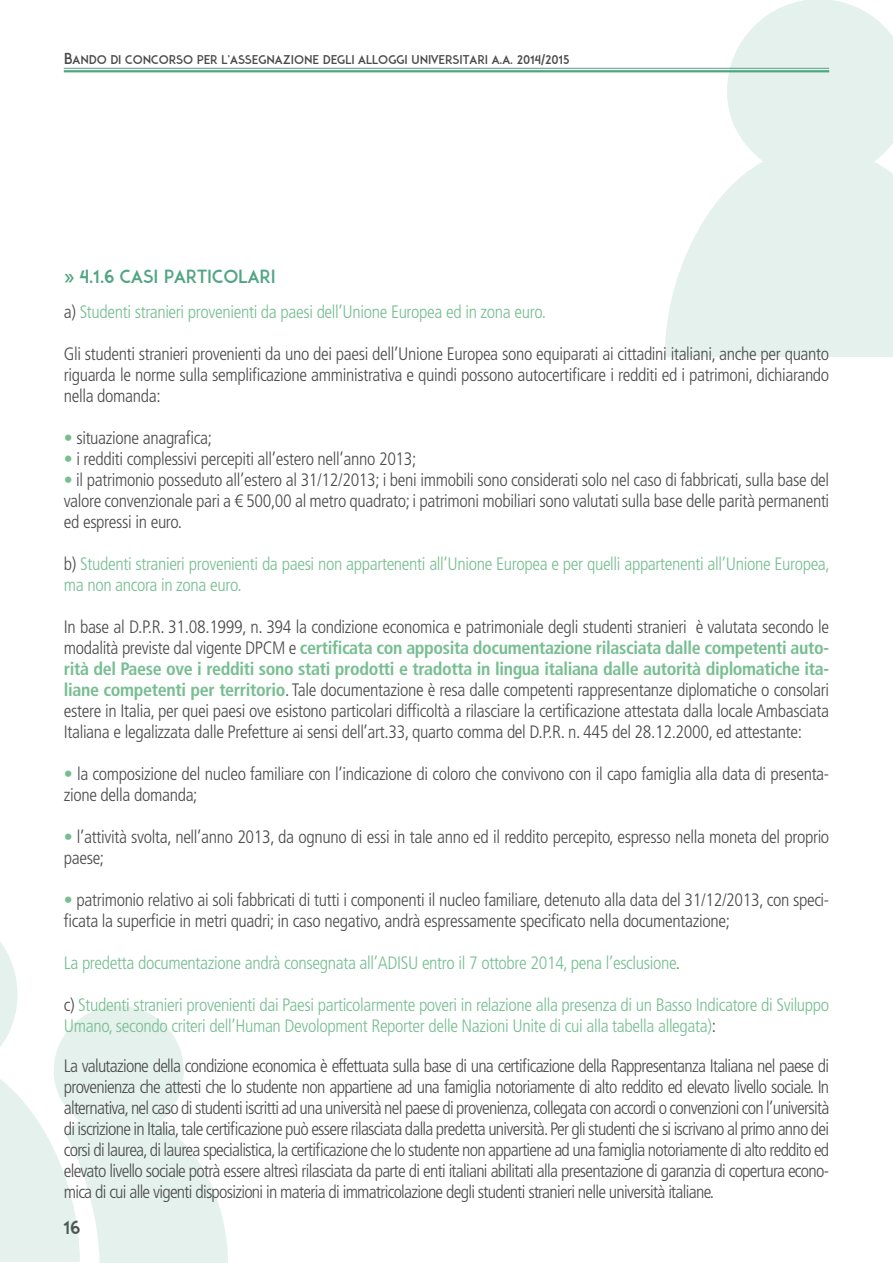
<style>
.page{position:relative;width:893px;height:1263px;background:#fff}
.page>*{position:absolute;margin:0;border:0;box-sizing:border-box;transform-origin:0 0}
.t1{font:300 condensed 18px/21px "Frutiger LT Std";letter-spacing:-.02em;color:#4b4b4d;text-align:justify}
.t2{font:300 condensed 18px/21px "Frutiger LT Std";letter-spacing:-.02em;color:#77be91}
.t3{font:18px "ADAM";color:#51a582}
.t4{font:18px "ADAM";color:#4b4b4d}
.t5{font:12px "ADAM";color:#4b4b4d}
.s1{font-size:15px}
.s2{color:#4b4b4d}
.s3{color:#77be91}
.s4{font-weight:700;color:#77be91}
.s5{color:#44a12b}
</style>
<div class="page">
<svg style="left:665px;top:0;width:228px;height:357px;fill:#e5f1ec"></svg>
<svg style="left:0;top:942px;width:228px;height:321px"></svg>
<hr style="left:64px;top:68px;width:765px;height:1px;background:#51a582">
<hr style="left:64px;top:70px;width:765px;height:2px;background:#51a582">
<p class="t5" style="left:64px;top:52px;width:507px"><span class="s1">B</span>ANDO DI CONCORSO PER L’ASSEGNAZIONE DEGLI ALLOGGI UNIVERSITARI A.A. 2014/2015</p>
<p class="t3" style="left:64px;top:266px;width:213px">» 4.1.6 CASI PARTICOLARI</p>
<p class="t2" style="left:64px;top:301px;width:484px"><span class="s2">a)</span> Studenti stranieri provenienti da paesi dell’Unione Europea ed in zona euro.</p>
<p class="t1" style="left:64px;top:343px;width:767px">Gli studenti stranieri provenienti da uno dei paesi dell’Unione Europea sono equiparati ai cittadini italiani, anche per quanto riguarda le norme sulla semplificazione amministrativa e quindi possono autocertificare i redditi ed i patrimoni, dichiarando nella domanda:</p>
<p class="t1" style="left:64px;top:427px;width:150px"><span class="s3">•</span> situazione anagrafica;</p>
<p class="t1" style="left:64px;top:448px;width:354px"><span class="s3">•</span> i redditi complessivi percepiti all’estero nell’anno 2013;</p>
<p class="t1" style="left:64px;top:469px;width:767px"><span class="s3">•</span> il patrimonio posseduto all’estero al 31/12/2013; i beni immobili sono considerati solo nel caso di fabbricati, sulla base del valore convenzionale pari a € 500,00 al metro quadrato; i patrimoni mobiliari sono valutati sulla base delle parità permanenti ed espressi in euro.</p>
<p class="t2" style="left:64px;top:553px;width:768px"><span class="s2">b)</span> Studenti stranieri provenienti da paesi non appartenenti all’Unione Europea e per quelli appartenenti all’Unione Europea, ma non ancora in zona euro.</p>
<p class="t1" style="left:64px;top:616px;width:767px">In base al D.P.R. 31.08.1999, n. 394 la condizione economica e patrimoniale degli studenti stranieri è valutata secondo le modalità previste dal vigente DPCM e <span class="s4">certificata con apposita documentazione rilasciata dalle competenti auto&shy;rità del Paese ove i redditi sono stati prodotti e tradotta in lingua italiana dalle autorità diplomatiche ita&shy;liane competenti per territorio</span>. Tale documentazione è resa dalle competenti rappresentanze diplomatiche o consolari estere in Italia, per quei paesi ove esistono particolari difficoltà a rilasciare la certificazione attestata dalla locale Ambasciata Italiana e legalizzata dalle Prefetture ai sensi dell’art.33, quarto comma del D.P.R. n. 445 del 28.12.2000, ed attestante:</p>
<p class="t1" style="left:64px;top:763px;width:767px"><span class="s3">•</span> la composizione del nucleo familiare con l’indicazione di coloro che convivono con il capo famiglia alla data di presenta&shy;zione della domanda;</p>
<p class="t1" style="left:64px;top:826px;width:767px"><span class="s3">•</span> l’attività svolta, nell’anno 2013, da ognuno di essi in tale anno ed il reddito percepito, espresso nella moneta del proprio paese;</p>
<p class="t1" style="left:64px;top:889px;width:767px"><span class="s3">•</span> patrimonio relativo ai soli fabbricati di tutti i componenti il nucleo familiare, detenuto alla data del 31/12/2013, con speci&shy;ficata la superficie in metri quadri; in caso negativo, andrà espressamente specificato nella documentazione;</p>
<p class="t2" style="left:64px;top:952px;width:618px">La predetta documentazione andrà consegnata all’ADISU entro il 7 ottobre 2014, pena l’esclusione<span class="s5">.</span></p>
<p class="t2" style="left:64px;top:994px;width:767px"><span class="s2">c)</span> Studenti stranieri provenienti dai Paesi particolarmente poveri in relazione alla presenza di un Basso Indicatore di Sviluppo<br>Umano, secondo criteri dell’Human Devolopment Reporter delle Nazioni Unite di cui alla tabella allegata)<span class="s2">:</span></p>
<p class="t1" style="left:64px;top:1056px;width:767px">La valutazione della condizione economica è effettuata sulla base di una certificazione della Rappresentanza Italiana nel paese di provenienza che attesti che lo studente non appartiene ad una famiglia notoriamente di alto reddito ed elevato livello sociale. In alternativa, nel caso di studenti iscritti ad una università nel paese di provenienza, collegata con accordi o convenzioni con l’università di iscrizione in Italia, tale certificazione può essere rilasciata dalla predetta università. Per gli studenti che si iscrivano al primo anno dei corsi di laurea, di laurea specialistica, la certificazione che lo studente non appartiene ad una famiglia notoriamente di alto reddito ed elevato livello sociale potrà essere altresì rilasciata da parte di enti italiani abilitati alla presentazione di garanzia di copertura econo&shy;mica di cui alle vigenti disposizioni in materia di immatricolazione degli studenti stranieri nelle università italiane.</p>
<p class="t4" style="left:64px;top:1217px;width:18px">16</p>
</div>
